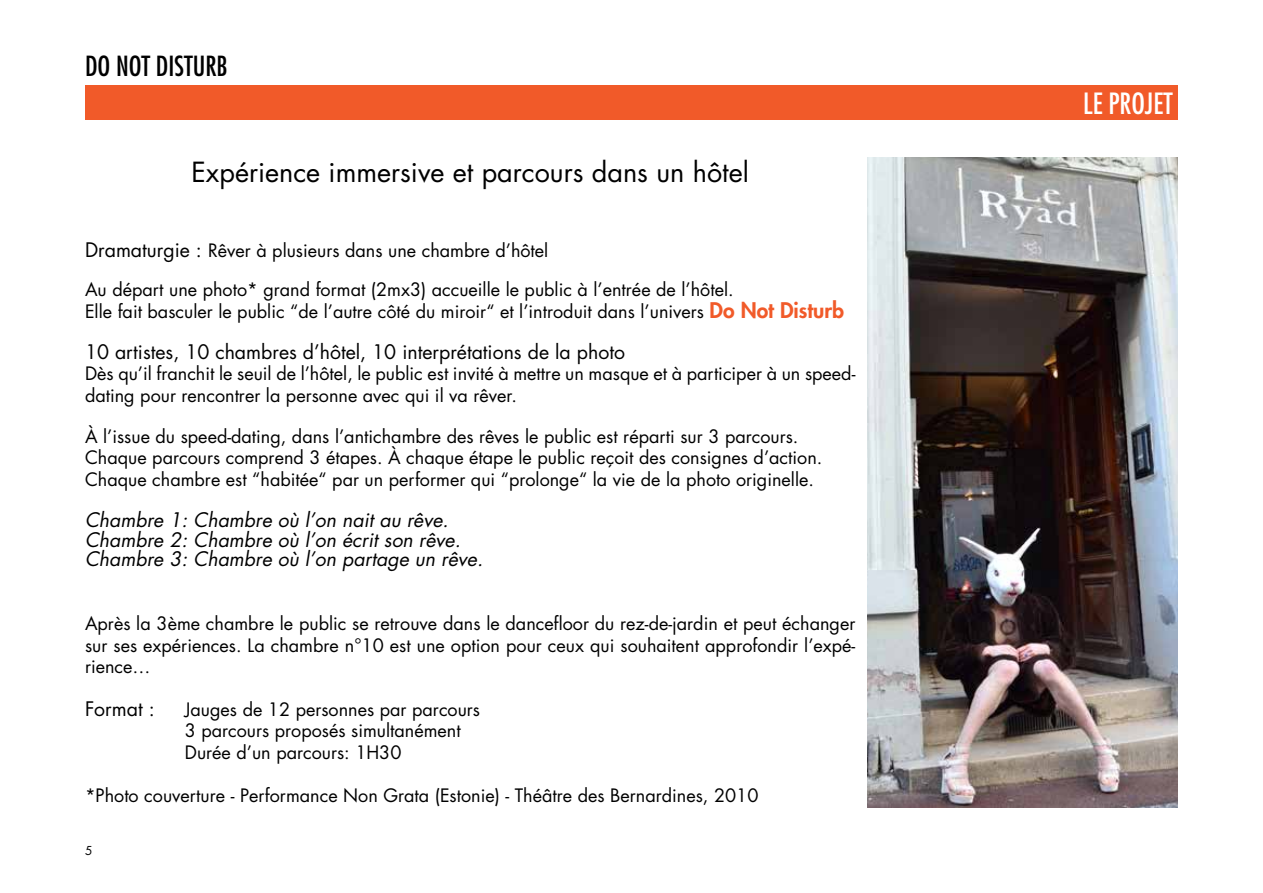
<style>
.page{position:relative;width:1263px;height:893px;background:#fff}
.page>*{position:absolute;margin:0;border:0;box-sizing:border-box;transform-origin:0 0}
.t1{font:condensed 28.5px "Futura Std";color:#fff}
.t2{font:27px "Futura Std";color:#000}
.t3{font:condensed 27px "Futura Std";color:#000}
.t4{font:italic 19.5px/19.8px "Futura Std";color:#000}
.t5{font:19.5px "Futura Std";color:#000}
.t6{font:18px/21.6px "Futura Std";color:#000}
.t7{font:12px "Futura Std";color:#000}
.s1{font-size:19.5px}
.s2{font-weight:800;font-size:21px;color:#f15a29}
</style>
<div class="page">
<div style="left:85px;top:85px;width:1093px;height:34px;background:#f15a29"></div>
<img style="left:867px;top:157px;width:311px;height:651px">
<h2 class="t3" style="left:85px;top:50px;width:144px">DO NOT DISTURB</h2>
<h2 class="t2" style="left:192px;top:155px;width:559px">Expérience immersive et parcours dans un hôtel</h2>
<p class="t6" style="left:85px;top:231px;width:650px;line-height:39.6px"><span class="s1">Dramaturgie :</span> Rêver à plusieurs dans une chambre d’hôtel<br>Au départ une photo* grand format (2mx3) accueille le public à l’entrée de l’hôtel.</p>
<p class="t6" style="left:85px;top:301px;width:761px">Elle fait basculer le public “de l’autre côté du miroir“ et l’introduit dans l’univers <span class="s2">Do Not Disturb</span></p>
<p class="t5" style="left:85px;top:339px;width:541px">10 artistes, 10 chambres d’hôtel, 10 interprétations de la photo</p>
<p class="t6" style="left:85px;top:363px;width:772px">Dès qu’il franchit le seuil de l’hôtel, le public est invité à mettre un masque et à participer à un speed&shy;dating pour rencontrer la personne avec qui il va rêver.</p>
<p class="t6" style="left:85px;top:426px;width:739px">À l’issue du speed-dating, dans l’antichambre des rêves le public est réparti sur 3 parcours.<br>Chaque parcours comprend 3 étapes. À chaque étape le public reçoit des consignes d’action.<br>Chaque chambre est “habitée“ par un performer qui “prolonge“ la vie de la photo originelle.</p>
<p class="t4" style="left:85px;top:510px;width:400px">Chambre 1: Chambre où l’on nait au rêve.<br>Chambre 2: Chambre où l’on écrit son rêve.<br>Chambre 3: Chambre où l’on partage un rêve.</p>
<p class="t6" style="left:85px;top:613px;width:772px;text-align:justify">Après la 3ème chambre le public se retrouve dans le dancefloor du rez-de-jardin et peut échanger sur ses expériences. La chambre n°10 est une option pour ceux qui souhaitent approfondir l’expé&shy;rience…</p>
<p class="t5" style="left:85px;top:696px;width:71px">Format :</p>
<p class="t6" style="left:185px;top:699px;width:297px">Jauges de 12 personnes par parcours<br>3 parcours proposés simultanément<br>Durée d’un parcours: 1H30</p>
<p class="t6" style="left:85px;top:785px;width:675px">*Photo couverture - Performance Non Grata (Estonie) - Théâtre des Bernardines, 2010</p>
<p class="t7" style="left:85px;top:843px;width:9px">5</p>
<h1 class="t1" style="left:1083px;top:86px;width:91px">LE PROJET</h1>
</div>
